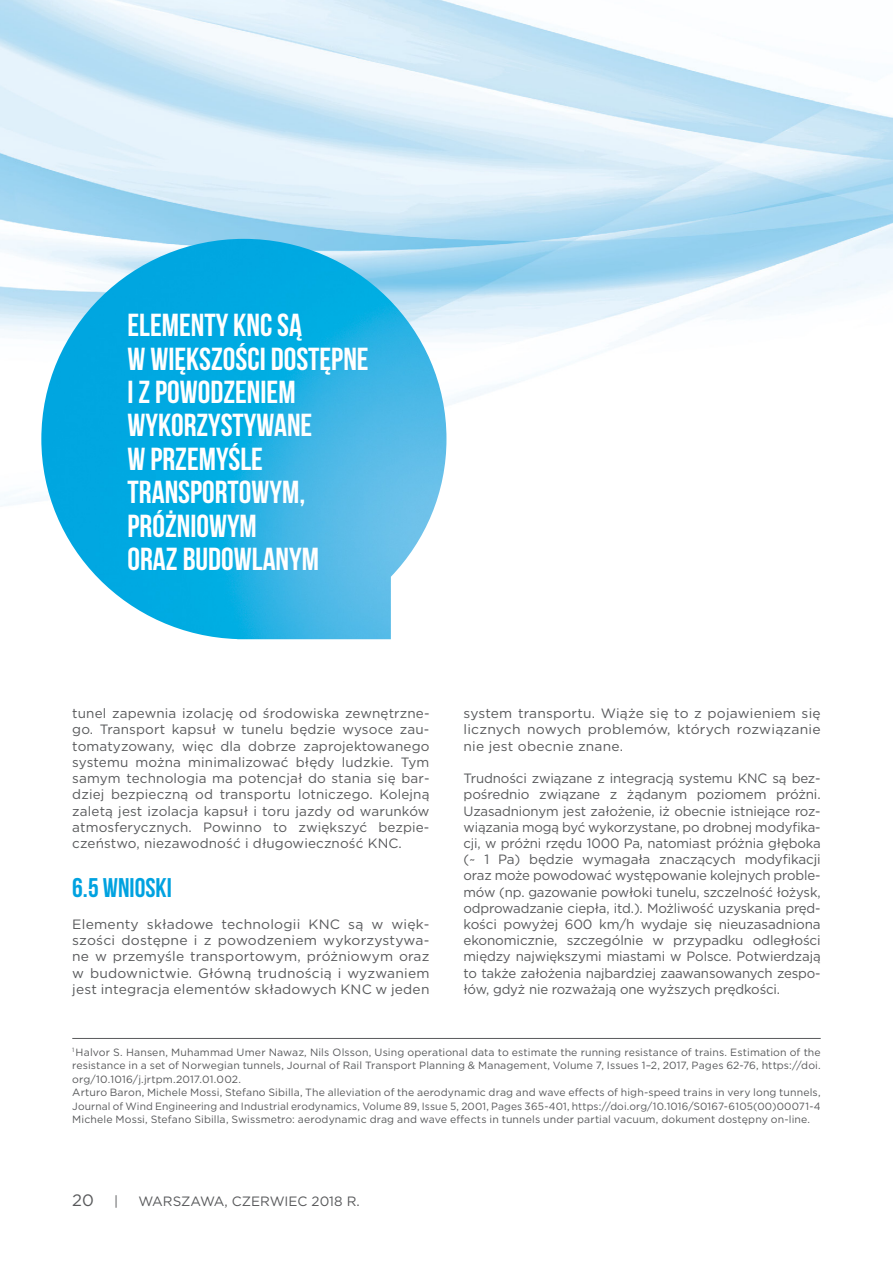
<style>
.page{position:relative;width:893px;height:1263px;background:#fff}
.page>*{position:absolute;margin:0;border:0;box-sizing:border-box;transform-origin:0 0}
.t1{font:31.8px/33.5px "Bebas Neue";color:#fff}
.t2{font:27px "Bebas Neue";color:#00a2e0}
.t3{font:16.5px "Gotham";color:#58595b}
.t4{font:13.5px/16.2px "Gotham";letter-spacing:.01em;color:#58595b;text-align:justify}
.t5{font:10.5px/13.5px "Gotham";letter-spacing:.01em;color:#58595b}
</style>
<div class="page">
<img style="left:0;top:0;width:893px;height:640px">
<hr style="left:72px;top:1038px;width:749px;height:1px;background:#58595b">
<img style="left:41px;top:239px;width:405px;height:400px">
<h1 class="t1" style="left:128px;top:308px;width:243px">ELEMENTY KNC SĄ<br>W WIĘKSZOŚCI DOSTĘPNE<br>I Z POWODZENIEM<br>WYKORZYSTYWANE<br>W PRZEMYŚLE<br>TRANSPORTOWYM,<br>PRÓŻNIOWYM<br>ORAZ BUDOWLANYM</h1>
<p class="t4" style="left:72px;top:705px;width:359px">tunel zapewnia izolację od środowiska zewnętrzne&shy;go. Transport kapsuł w tunelu będzie wysoce zau&shy;tomatyzowany, więc dla dobrze zaprojektowanego systemu można minimalizować błędy ludzkie. Tym samym technologia ma potencjał do stania się bar&shy;dziej bezpieczną od transportu lotniczego. Kolejną zaletą jest izolacja kapsuł i toru jazdy od warunków atmosferycznych. Powinno to zwiększyć bezpie&shy;czeństwo, niezawodność i długowieczność KNC.</p>
<h2 class="t2" style="left:72px;top:872px;width:101px">6.5 WNIOSKI</h2>
<p class="t4" style="left:72px;top:916px;width:359px">Elementy składowe technologii KNC są w więk&shy;szości dostępne i z powodzeniem wykorzystywa&shy;ne w przemyśle transportowym, próżniowym oraz w budownictwie. Główną trudnością i wyzwaniem jest integracja elementów składowych KNC w jeden</p>
<p class="t4" style="left:463px;top:705px;width:359px">system transportu. Wiąże się to z pojawieniem się licznych nowych problemów, których rozwiązanie nie jest obecnie znane.</p>
<p class="t4" style="left:463px;top:770px;width:359px">Trudności związane z integracją systemu KNC są bez&shy;pośrednio związane z żądanym poziomem próżni.<br>Uzasadnionym jest założenie, iż obecnie istniejące roz&shy;wiązania mogą być wykorzystane, po drobnej modyfika&shy;cji, w próżni rzędu 1000 Pa, natomiast próżnia głęboka (~ 1 Pa) będzie wymagała znaczących modyfikacji oraz może powodować występowanie kolejnych proble&shy;mów (np. gazowanie powłoki tunelu, szczelność łożysk, odprowadzanie ciepła, itd.). Możliwość uzyskania pręd&shy;kości powyżej 600 km/h wydaje się nieuzasadniona ekonomicznie, szczególnie w przypadku odległości między największymi miastami w Polsce. Potwierdzają to także założenia najbardziej zaawansowanych zespo&shy;łów, gdyż nie rozważają one wyższych prędkości.</p>
<p class="t5" style="left:72px;top:1045px;width:750px"><sup>1</sup> Halvor S. Hansen, Muhammad Umer Nawaz, Nils Olsson, Using operational data to estimate the running resistance of trains. Estimation of the resistance in a set of Norwegian tunnels, Journal of Rail Transport Planning &amp; Management, Volume 7, Issues 1–2, 2017, Pages 62-76, https://doi. org/10.1016/j.jrtpm.2017.01.002.<br>Arturo Baron, Michele Mossi, Stefano Sibilla, The alleviation of the aerodynamic drag and wave effects of high-speed trains in very long tunnels, Journal of Wind Engineering and Industrial erodynamics, Volume 89, Issue 5, 2001, Pages 365-401, https://doi.org/10.1016/S0167-6105(00)00071-4<br>Michele Mossi, Stefano Sibilla, Swissmetro: aerodynamic drag and wave effects in tunnels under partial vacuum, dokument dostępny on-line.</p>
<p class="t3" style="left:72px;top:1189px;width:23px">20</p>
<p class="t4" style="left:114px;top:1192px;width:6px">|</p>
<p class="t4" style="left:139px;top:1192px;width:223px">WARSZAWA, CZERWIEC 2018 R.</p>
</div>
